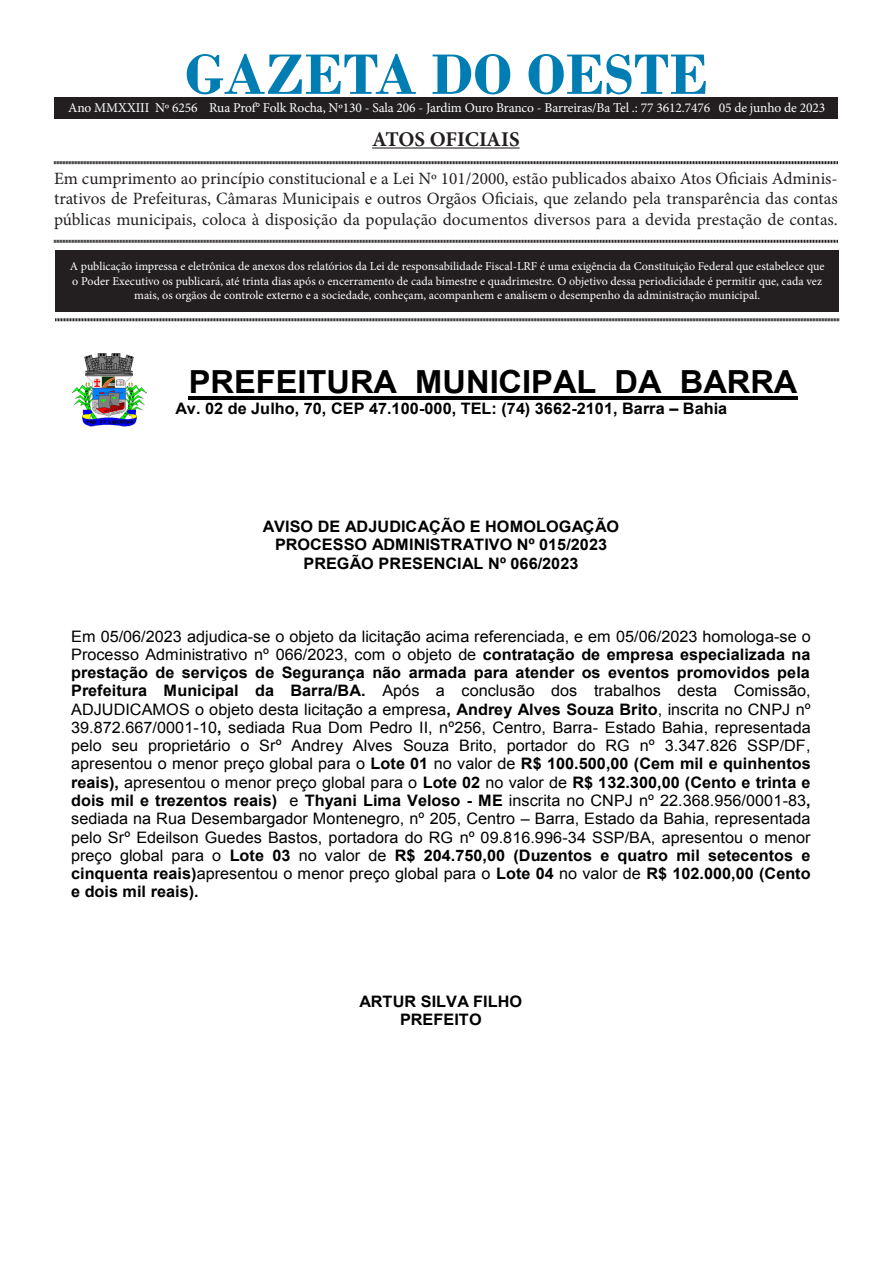
<style>
.page{position:relative;width:893px;height:1263px;background:#fff}
.page>*{position:absolute;margin:0;border:0;box-sizing:border-box;transform-origin:0 0}
.t1{font:700 60px "Bodoni";color:#007eb4}
.t2{font:700 31.8px "Arial";color:#000}
.t3{font:700 21px "Minion Pro";letter-spacing:-.005em;color:#231f20}
.t4{font:17.25px/20.7px "Minion Pro";color:#231f20;text-align:justify}
.t5{font:15.75px/18.3px "Arial";color:#000;text-align:justify}
.t6{font:700 15.75px/18.1px "Arial";color:#000;text-align:center}
.t7{font:13.5px "Minion Pro";letter-spacing:-.01em;color:#fff}
.t8{font:12px/14.4px "Minion Pro";color:#fff;text-align:center}
.s1{font-style:inherit}
.s2{font-weight:700}
</style>
<div class="page">
<div style="left:55px;top:250px;width:784px;height:61px;background:#231f20"></div>
<hr style="left:372px;top:147px;width:148px;height:2px;background:#231f20">
<svg style="left:54px;top:161px;width:784px;height:4px;background:#908e8e"></svg>
<svg style="left:54px;top:239px;width:784px;height:4px;background:#908e8e"></svg>
<svg style="left:55px;top:318px;width:784px;height:4px;background:#908e8e"></svg>
<div style="left:54px;top:98px;width:784px;height:20px;background:#231f20"></div>
<img style="left:71px;top:353px;width:76px;height:74px">
<hr style="left:189px;top:396px;width:609px;height:4px;background:#000">
<p class="t1" style="left:185px;top:39px;width:525px">GAZETA DO OESTE</p>
<p class="t3" style="left:372px;top:124px;width:149px">ATOS OFICIAIS</p>
<p class="t4" style="left:54px;top:168px;width:785px">Em cumprimento ao princípio constitucional e a Lei Nº 101/2000, estão publicados abaixo Atos Oficiais Adminis&shy;trativos de Prefeituras, Câmaras Municipais e outros Orgãos Oficiais, que zelando pela transparência das contas públicas municipais, coloca à disposição da população documentos diversos para a devida prestação de contas.</p>
<p class="t8" style="left:70px;top:259px;width:756px">A publicação impressa e eletrônica de anexos dos relatórios da Lei de responsabilidade Fiscal-LRF é uma exigência da Constituição Federal que estabelece que o Poder Executivo os publicará, até trinta dias após o encerramento de cada bimestre e quadrimestre. O objetivo dessa periodicidade é permitir que, cada vez mais, os orgãos de controle externo e a sociedade, conheçam, acompanhem e analisem o desempenho da administração municipal.</p>
<p class="t7" style="left:68px;top:98px;width:758px">Ano MMXXIII Nº 6256 Rua Prof° Folk Rocha, Nº130 - Sala 206 - Jardim Ouro Branco - Barreiras/Ba Tel .: 77 3612.7476 05 de junho de 2023</p>
<p class="t2" style="left:189px;top:360px;width:610px">PREFEITURA MUNICIPAL DA BARRA</p>
<p class="t6" style="left:175px;top:400px;width:553px">Av. 02 de Julho, 70, CEP 47.100-000, TEL: (74) 3662-2101, Barra <span class="s1">–</span> Bahia</p>
<p class="t6" style="left:263px;top:518px;width:358px">AVISO DE ADJUDICAÇÃO E HOMOLOGAÇÃO<br>PROCESSO ADMINISTRATIVO Nº 015/2023<br>PREGÃO PRESENCIAL Nº 066/2023</p>
<p class="t5" style="left:71px;top:627px;width:741px">Em 05/06/2023 adjudica-se o objeto da licitação acima referenciada, e em 05/06/2023 homologa-se o Processo Administrativo nº 066/2023, com o objeto de <span class="s2">contratação de empresa especializada na prestação de serviços de Segurança não armada para atender os eventos promovidos pela Prefeitura Municipal da Barra/BA.</span> Após a conclusão dos trabalhos desta Comissão, ADJUDICAMOS o objeto desta licitação a empresa<span class="s2">, Andrey Alves Souza Brito</span>, inscrita no CNPJ nº 39.872.667/0001-10<span class="s2">,</span> sediada Rua Dom Pedro II, nº256, Centro, Barra- Estado Bahia, representada pelo seu proprietário o Srº Andrey Alves Souza Brito, portador do RG nº 3.347.826 SSP/DF, apresentou o menor preço global para o <span class="s2">Lote 01</span> no valor de <span class="s2">R$ 100.500,00 (Cem mil e quinhentos reais),</span> apresentou o menor preço global para o <span class="s2">Lote 02</span> no valor de <span class="s2">R$ 132.300,00 (Cento e trinta e dois mil e trezentos reais)</span> e <span class="s2">Thyani Lima Veloso - ME</span> inscrita no CNPJ nº 22.368.956/0001-83<span class="s2">, </span>sediada na Rua Desembargador Montenegro, nº 205, Centro <span class="s1">–</span> Barra, Estado da Bahia, representada pelo Srº Edeilson Guedes Bastos, portadora do RG nº 09.816.996-34 SSP/BA, apresentou o menor preço global para o <span class="s2">Lote 03</span> no valor de <span class="s2">R$ 204.750,00 (Duzentos e quatro mil setecentos e cinquenta reais)</span>apresentou o menor preço global para o <span class="s2">Lote 04</span> no valor de <span class="s2">R$ 102.000,00 (Cento e dois mil reais).</span></p>
<p class="t6" style="left:359px;top:992px;width:164px">ARTUR SILVA FILHO<br>PREFEITO</p>
</div>
